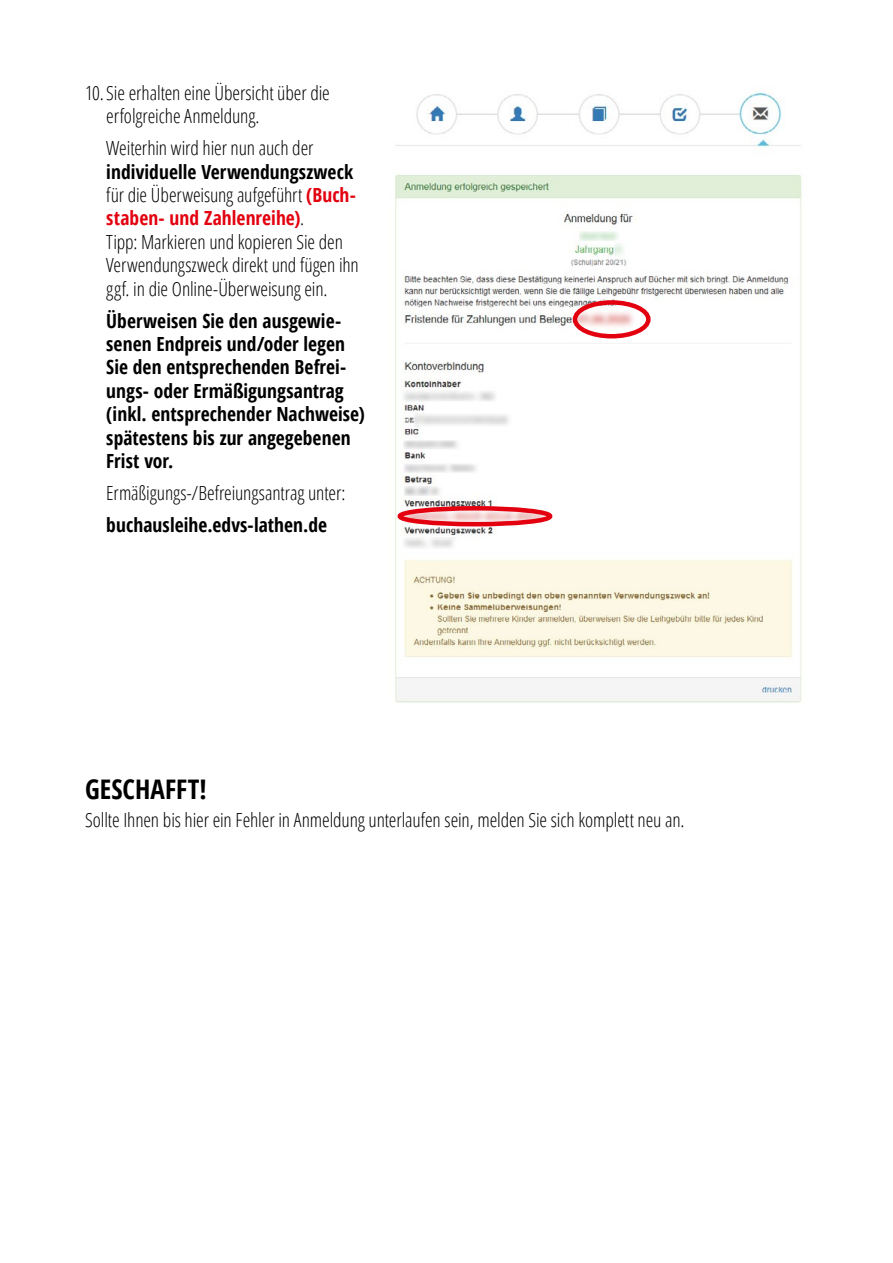
<style>
.page{position:relative;width:893px;height:1263px;background:#fff}
.page>*{position:absolute;margin:0;border:0;box-sizing:border-box;transform-origin:0 0}
.t1{font:700 condensed 27px "Open Sans";letter-spacing:.005em;color:#000}
.t2{font:300 condensed 19.5px/23.4px "Open Sans";letter-spacing:-.01em;color:#000}
.t3{font:700 condensed 19.5px/23.4px "Open Sans";letter-spacing:.005em;color:#000}
.s1{font-weight:700}
.s2{font-weight:700;color:#e3000f}
</style>
<div class="page">
<img style="left:395px;top:92px;width:407px;height:611px">
<div style="left:573px;top:300px;width:78px;height:38px;border:4px solid #e3000f;border-radius:50%"></div>
<div style="left:398px;top:506px;width:154px;height:20px;border:4px solid #e3000f;border-radius:50%"></div>
<p class="t2" style="left:106px;top:81px;width:225px;text-indent:-21px">10.Sie erhalten eine Übersicht über die erfolgreiche Anmeldung.</p>
<p class="t2" style="left:106px;top:136px;width:254px">Weiterhin wird hier nun auch der <span class="s1">individuelle Verwendungszweck </span>für die Überweisung aufgeführt <span class="s2">(Buch&shy;staben- und Zahlenreihe)</span>.<br>Tipp: Markieren und kopieren Sie den Verwendungszweck direkt und fügen ihn ggf. in die Online-Überweisung ein.</p>
<p class="t3" style="left:106px;top:308px;width:260px">Überweisen Sie den ausgewie&shy;senen Endpreis und/oder legen<br>Sie den entsprechenden Befrei&shy;ungs- oder Ermäßigungsantrag (inkl. entsprechender Nachweise) spätestens bis zur angegebenen<br>Frist vor.</p>
<p class="t2" style="left:106px;top:480px;width:241px">Ermäßigungs-/Befreiungsantrag unter:</p>
<p class="t3" style="left:106px;top:513px;width:222px">buchausleihe.edvs-lathen.de</p>
<p class="t1" style="left:85px;top:770px;width:123px">GESCHAFFT!</p>
<p class="t2" style="left:85px;top:808px;width:601px">Sollte Ihnen bis hier ein Fehler in Anmeldung unterlaufen sein, melden Sie sich komplett neu an.</p>
</div>
